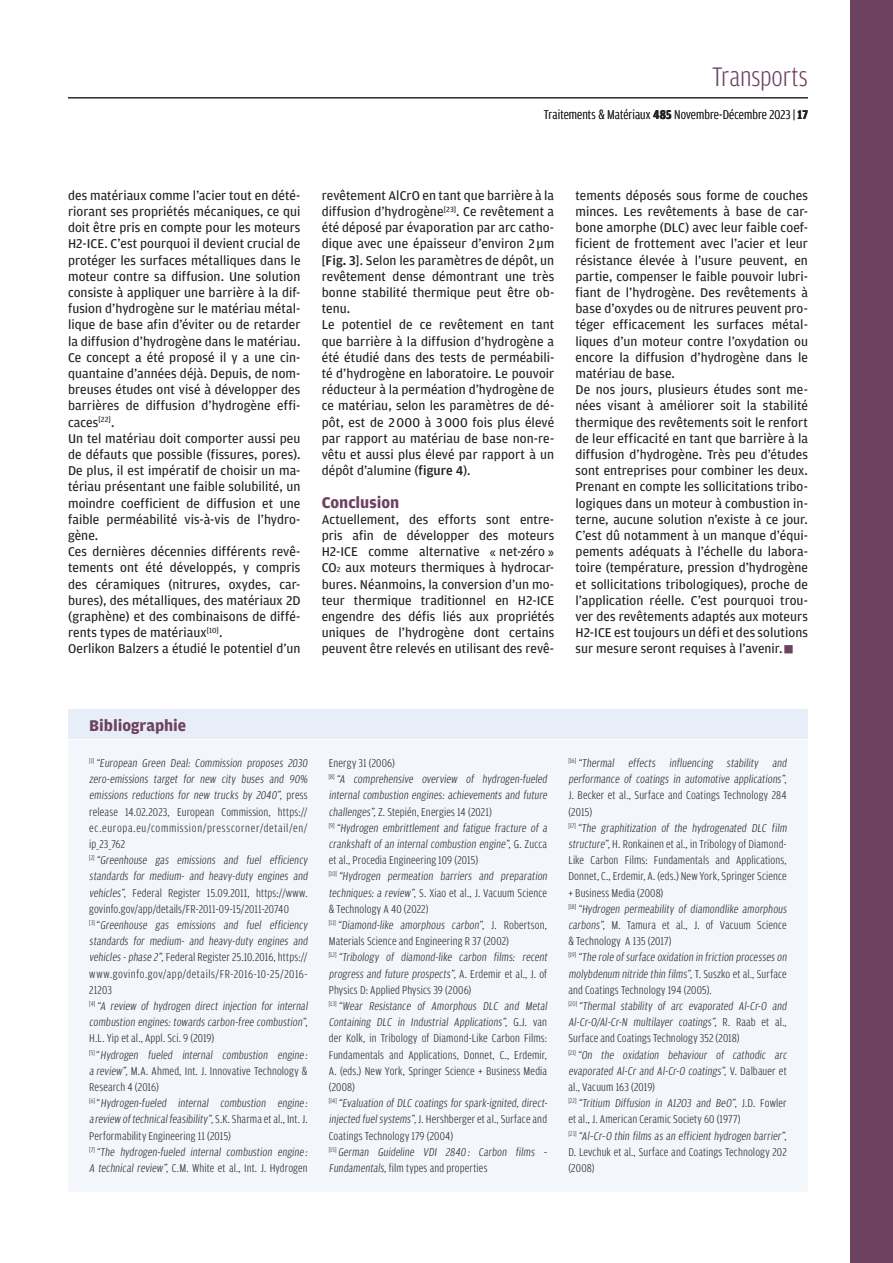
<style>
.page{position:relative;width:893px;height:1263px;background:#fff}
.page>*{position:absolute;margin:0;border:0;box-sizing:border-box;transform-origin:0 0}
.t1{font:300 28.5px "Amplitude Cond";letter-spacing:-.005em;color:#6d4260}
.t2{font:700 16.5px "Amplitude";color:#6d4260}
.t3{font:13.5px/16.2px "Amplitude";letter-spacing:.005em;color:#231f20}
.t4{font:300 13.5px "Amplitude Cond";letter-spacing:.005em;color:#231f20}
.t5{font:300 12px/16.2px "Amplitude Cond";letter-spacing:.01em;color:#231f20}
.s1{font-weight:700}
.s2{font-weight:500}
.s3{font-size:7.8px}
.s4{color:#6d4260}
</style>
<div class="page">
<hr style="left:68px;top:98px;width:740px;height:1px;background:#231f20">
<div style="left:850px;top:0;width:43px;height:1263px;background:#6d4260"></div>
<div style="left:68px;top:740px;width:740px;height:452px;background:#f3f6fb"></div>
<div style="left:68px;top:710px;width:740px;height:29px;background:#e8eef8"></div>
<h1 class="t1" style="left:712px;top:62px;width:97px">Transports</h1>
<p class="t4" style="left:544px;top:107px;width:265px">Traitements &amp; Matériaux <span class="s1">485</span> Novembre-Décembre 2023 | <span class="s1">17</span></p>
<p class="t3" style="left:68px;top:187px;width:234px">des matériaux comme l’acier tout en dété&shy;riorant ses propriétés mécaniques, ce qui doit être pris en compte pour les moteurs H2-ICE. C’est pourquoi il devient crucial de protéger les surfaces métalliques dans le moteur contre sa diffusion. Une solution consiste à appliquer une barrière à la dif&shy;fusion d’hydrogène sur le matériau métal&shy;lique de base afin d’éviter ou de retarder la diffusion d’hydrogène dans le matériau.<br>Ce concept a été proposé il y a une cin&shy;quantaine d’années déjà. Depuis, de nom&shy;breuses études ont visé à développer des barrières de diffusion d’hydrogène effi&shy;caces<sup>[22]</sup>.<br>Un tel matériau doit comporter aussi peu de défauts que possible (fissures, pores).<br>De plus, il est impératif de choisir un ma&shy;tériau présentant une faible solubilité, un moindre coefficient de diffusion et une faible perméabilité vis-à-vis de l’hydro&shy;gène.<br>Ces dernières décennies différents revê&shy;tements ont été développés, y compris des céramiques (nitrures, oxydes, car&shy;bures), des métalliques, des matériaux 2D (graphène) et des combinaisons de diffé&shy;rents types de matériaux<sup>[10]</sup>.<br>Oerlikon Balzers a étudié le potentiel d’un</p>
<p class="t3" style="left:322px;top:187px;width:234px">revêtement AlCrO en tant que barrière à la diffusion d’hydrogène<sup>[23]</sup>. Ce revêtement a été déposé par évaporation par arc catho&shy;dique avec une épaisseur d’environ 2µm [<span class="s2">Fig. 3</span>]. Selon les paramètres de dépôt, un revêtement dense démontrant une très bonne stabilité thermique peut être ob&shy;tenu.<br>Le potentiel de ce revêtement en tant que barrière à la diffusion d’hydrogène a été étudié dans des tests de perméabili&shy;té d’hydrogène en laboratoire. Le pouvoir réducteur à la perméation d’hydrogène de ce matériau, selon les paramètres de dé&shy;pôt, est de 2000 à 3000 fois plus élevé par rapport au matériau de base non-re&shy;vêtu et aussi plus élevé par rapport à un dépôt d’alumine (<span class="s2">figure 4</span>).</p>
<h2 class="t2" style="left:322px;top:493px;width:79px">Conclusion</h2>
<p class="t3" style="left:322px;top:511px;width:234px;text-align:justify">Actuellement, des efforts sont entre&shy;pris afin de développer des moteurs H2-ICE comme alternative « net-zéro » CO<span class="s3">2</span> aux moteurs thermiques à hydrocar&shy;bures. Néanmoins, la conversion d’un mo&shy;teur thermique traditionnel en H2-ICE engendre des défis liés aux propriétés uniques de l’hydrogène dont certains peuvent être relevés en utilisant des revê-</p>
<p class="t3" style="left:575px;top:187px;width:234px">tements déposés sous forme de couches minces. Les revêtements à base de car&shy;bone amorphe (DLC) avec leur faible coef&shy;ficient de frottement avec l’acier et leur résistance élevée à l’usure peuvent, en partie, compenser le faible pouvoir lubri&shy;fiant de l’hydrogène. Des revêtements à base d’oxydes ou de nitrures peuvent pro&shy;téger efficacement les surfaces métal&shy;liques d’un moteur contre l’oxydation ou encore la diffusion d’hydrogène dans le matériau de base.<br>De nos jours, plusieurs études sont me&shy;nées visant à améliorer soit la stabilité thermique des revêtements soit le renfort de leur efficacité en tant que barrière à la diffusion d’hydrogène. Très peu d’études sont entreprises pour combiner les deux.<br>Prenant en compte les sollicitations tribo&shy;logiques dans un moteur à combustion in&shy;terne, aucune solution n’existe à ce jour.<br>C’est dû notamment à un manque d’équi&shy;pements adéquats à l’échelle du labora&shy;toire (température, pression d’hydrogène et sollicitations tribologiques), proche de l’application réelle. C’est pourquoi trou&shy;ver des revêtements adaptés aux moteurs H2-ICE est toujours un défi et des solutions sur mesure seront requises à l’avenir. <span class="s4">■</span></p>
<h2 class="t2" style="left:89px;top:716px;width:98px">Bibliographie</h2>
<p class="t5" style="left:89px;top:755px;width:222px"><sup>[1]</sup> “European Green Deal: Commission proposes 2030 zero-emissions target for new city buses and 90% emissions reductions for new trucks by 2040”, pre ss release 14.02.2023, European Commission, https:// ec.europa.eu/commission/presscorner/detail/en/ ip_23_762<br><sup>[2]</sup> “Greenhouse gas emissions and fuel efficiency standards for medium- and heavy-duty engines and vehicles”, Federal Register 15.09.2011, https://www. govinfo.gov/app/details/FR-2011-09-15/2011-20740<br><sup>[3]</sup> “Greenhouse gas emissions and fuel efficiency standards for medium- and heavy-duty engines and vehicles -phase 2”,Federal Register 25.10.2016, https:// www.govinfo.gov/app/details/FR-2016-10-25/2016- 21203<br><sup>[4]</sup> “A review of hydrogen direct injection for internal combustion engines: towards carbon-free combustion”, H.L. Yip et al., Appl. Sci. 9 (2019)<br><sup>[5]</sup> “Hydrogen fueled internal combustion engine: a review”, M.A. Ahmed, Int. J. Innovative Technology &amp; Research 4 (2016)<br><sup>[6]</sup> “Hydrogen-fueled internal combustion engine: a review oftechnicalfeasibility”,S.K . Sharma et al., Int . J.<br>Performability Engineering 11 (2015)<br><sup>[7]</sup> “The hydrogen-fueled internal combustion engine:<br>A technical review”, C.M. White et al., Int. J. Hydrogen</p>
<p class="t5" style="left:329px;top:755px;width:222px">Energy 31 (2006)<br><sup>[8]</sup> “A comprehensive overview of hydrogen-fueled internal combustion engines: achievements and future challenges”,Z. Stepién, Energies 14 (2021)<br><sup>[9]</sup> “Hydrogen embrittlement and fatigue fracture of a crankshaft of an internal combustion engine”, G . Zucc a et al., Procedia Engineering 109 (2015)<br><sup>[10]</sup> “Hydrogen permeation barriers and preparation techniques: a review”, S. Xiao et al., J. Vacuum Science &amp; Technology A 40 (2022)<br><sup>[1</sup> <sup>1]</sup> “Diamond-like amorphous carbon”, J. Rob er t son, Materials Science and Engineering R 37 (2002)<br><sup>[1</sup> <sup>2]</sup> “Tribology of diamond-like carbon films: recent progress and future prospects”, A . Erdemir et al., J. of Physics D: Applied Physics 39 (2006)<br><sup>[1</sup> <sup>3]</sup> “Wear Resistance of Amorphous DLC and Metal Containing DLC in Industrial Applications”, G . J. v an der Kolk, in Tribology of Diamond-Like Carbon Films:<br>Fundamentals and Applications, Donnet, C., Erdemir, A. (eds.) New York, Springer Science + Business Media (2008)<br><sup>[14]</sup> “Evaluation of DLC coatings for spark-ignited, direct&shy;injected fuelsystems”,J. Hershberger et al., Surface and Coatings Technology 179 (2004)<br><sup>[1</sup> <sup>5]</sup> German Guideline VDI 2840 : Carbon films – Fundamentals,film types and properties</p>
<p class="t5" style="left:568px;top:755px;width:222px"><sup>[16]</sup> “Thermal effects influencing stability and performance of coatings in automotive applications”, J. Becker et al., Surface and Coatings Technology 284 (2015)<br><sup>[17]</sup> “The graphitization of the hydrogenated DLC film structure”,H. Ronkainen et al., in Tribology of Diamond-Like Carbon Films: Fundamentals and Applications, Donnet, C., Erdemir, A. (eds.) New York, Springer Science + Business Media (2008)<br><sup>[18]</sup> “Hydrogen permeability of diamondlike amorphous carbons”, M. Tamura et al., J. of Vacuum Science &amp; Technology A 135 (2017)<br><sup>[19]</sup> “The role ofsurface oxidation in friction processes on molybdenum nitride thin films”,T. Sus zko et al., Sur face and Coatings Technology 194 (2005).<br><sup>[2</sup> <sup>0]</sup> “Thermal stability of arc evaporated Al-Cr-O and Al-Cr-O/Al-Cr-N multilayer coatings”, R . Ra ab e t al. , Surface and Coatings Technology 352 (2018)<br><sup>[2</sup> <sup>1]</sup> “On the oxidation behaviour of cathodic arc evaporated Al-Cr and Al-Cr-O coatings”, V. Dalbauer et al., Vacuum 163 (2019)<br><sup>[2</sup> <sup>2]</sup> “Tritium Diffusion in A12O3 and BeO”, J.D. Fowler et al., J. American Ceramic Society 60 (1977)<br><sup>[2</sup> <sup>3]</sup> “Al–Cr–O thin films as an efficient hydrogen barrier”, D. Levchuk et al., Surface and Coatings Technology 202 (2008)</p>
</div>
